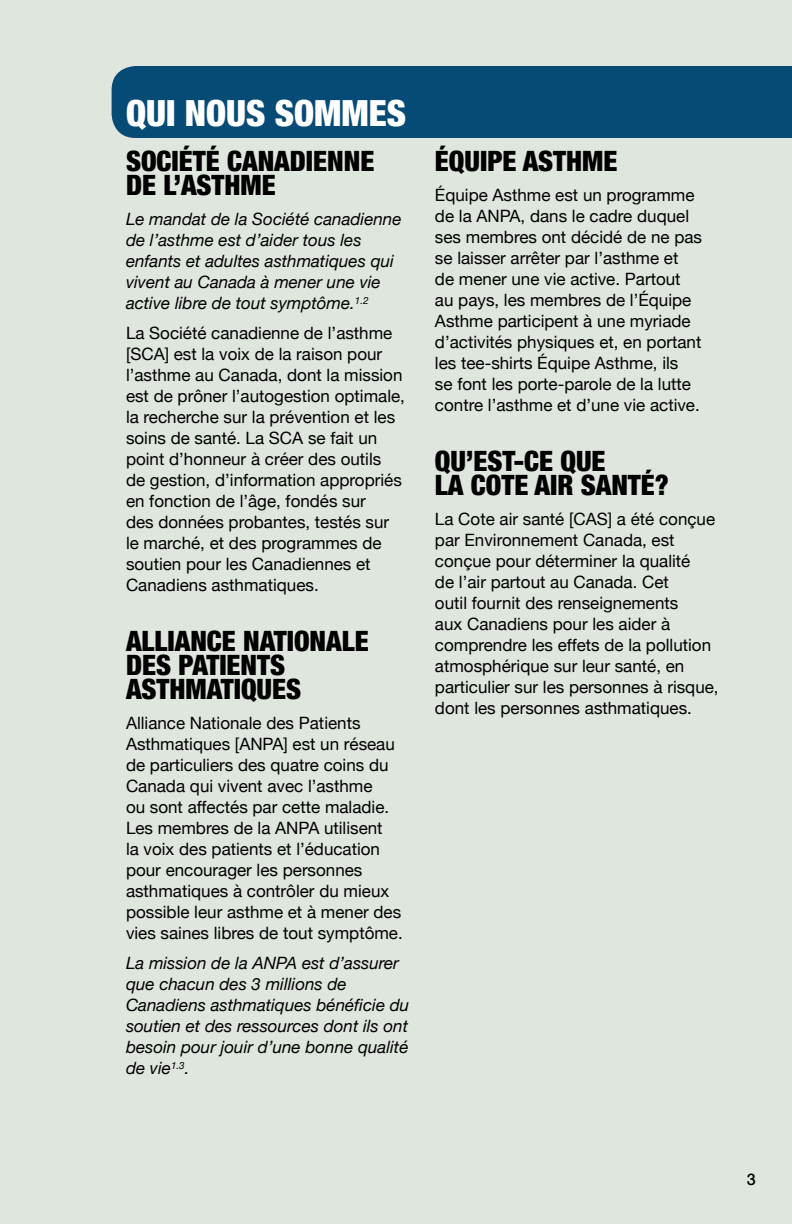
<style>
.page{position:relative;width:792px;height:1224px;background:#dfe6de}
.page>*{position:absolute;margin:0;border:0;box-sizing:border-box;transform-origin:0 0}
.t1{font:900 condensed 36px "Helvetica Neue";color:#fff}
.t2{font:900 condensed 28px/24px "Helvetica Neue";color:#000}
.t3{font:17px/21px "Helvetica Neue";color:#000}
.t4{font:italic 17px/21px "Helvetica Neue";color:#000}
.t5{font:500 16px "Helvetica Neue";color:#000}
</style>
<div class="page">
<div style="left:112px;top:66px;width:680px;height:72px;background:#064b76"></div>
<h1 class="t1" style="left:126px;top:93px;width:282px">QUI NOUS SOMMES</h1>
<h2 class="t2" style="left:126px;top:149px;width:250px">SOCIÉTÉ CANADIENNE<br>DE L’ASTHME</h2>
<p class="t4" style="left:126px;top:209px;width:277px">Le mandat de la Société canadienne de l’asthme est d’aider tous les enfants et adultes asthmatiques qui vivent au Canada à mener une vie active libre de tout symptôme.<sup>1.2</sup></p>
<p class="t3" style="left:126px;top:323px;width:280px">La Société canadienne de l’asthme [SCA] est la voix de la raison pour l’asthme au Canada, dont la mission est de prôner l’autogestion optimale, la recherche sur la prévention et les soins de santé. La SCA se fait un point d’honneur à créer des outils<br>de gestion, d’information appropriés en fonction de l’âge, fondés sur<br>des données probantes, testés sur le marché, et des programmes de soutien pour les Canadiennes et Canadiens asthmatiques.</p>
<h2 class="t2" style="left:126px;top:629px;width:244px">ALLIANCE NATIONALE<br>DES PATIENTS<br>ASTHMATIQUES</h2>
<p class="t3" style="left:126px;top:713px;width:278px">Alliance Nationale des Patients Asthmatiques [ANPA] est un réseau de particuliers des quatre coins du Canada qui vivent avec l’asthme<br>ou sont affectés par cette maladie.<br>Les membres de la ANPA utilisent<br>la voix des patients et l’éducation pour encourager les personnes asthmatiques à contrôler du mieux possible leur asthme et à mener des vies saines libres de tout symptôme.</p>
<p class="t4" style="left:126px;top:953px;width:285px">La mission de la ANPA est d’assurer que chacun des 3 millions de<br>Canadiens asthmatiques bénéficie du soutien et des ressources dont ils ont besoin pour jouir d’une bonne qualité de vie<sup>1.3</sup>.</p>
<h2 class="t2" style="left:435px;top:149px;width:184px">ÉQUIPE ASTHME</h2>
<p class="t3" style="left:435px;top:185px;width:269px">Équipe Asthme est un programme de la ANPA, dans le cadre duquel ses membres ont décidé de ne pas se laisser arrêter par l’asthme et<br>de mener une vie active. Partout au pays, les membres de l’Équipe Asthme participent à une myriade d’activités physiques et, en portant les tee-shirts Équipe Asthme, ils<br>se font les porte-parole de la lutte contre l’asthme et d’une vie active.</p>
<h2 class="t2" style="left:435px;top:449px;width:235px">QU’EST-CE QUE<br>LA COTE AIR SANTÉ?</h2>
<p class="t3" style="left:435px;top:509px;width:285px">La Cote air santé [CAS] a été conçue par Environnement Canada, est conçue pour déterminer la qualité<br>de l’air partout au Canada. Cet<br>outil fournit des renseignements<br>aux Canadiens pour les aider à comprendre les effets de la pollution atmosphérique sur leur santé, en particulier sur les personnes à risque, dont les personnes asthmatiques.</p>
<p class="t5" style="left:747px;top:1170px;width:10px">3</p>
</div>
